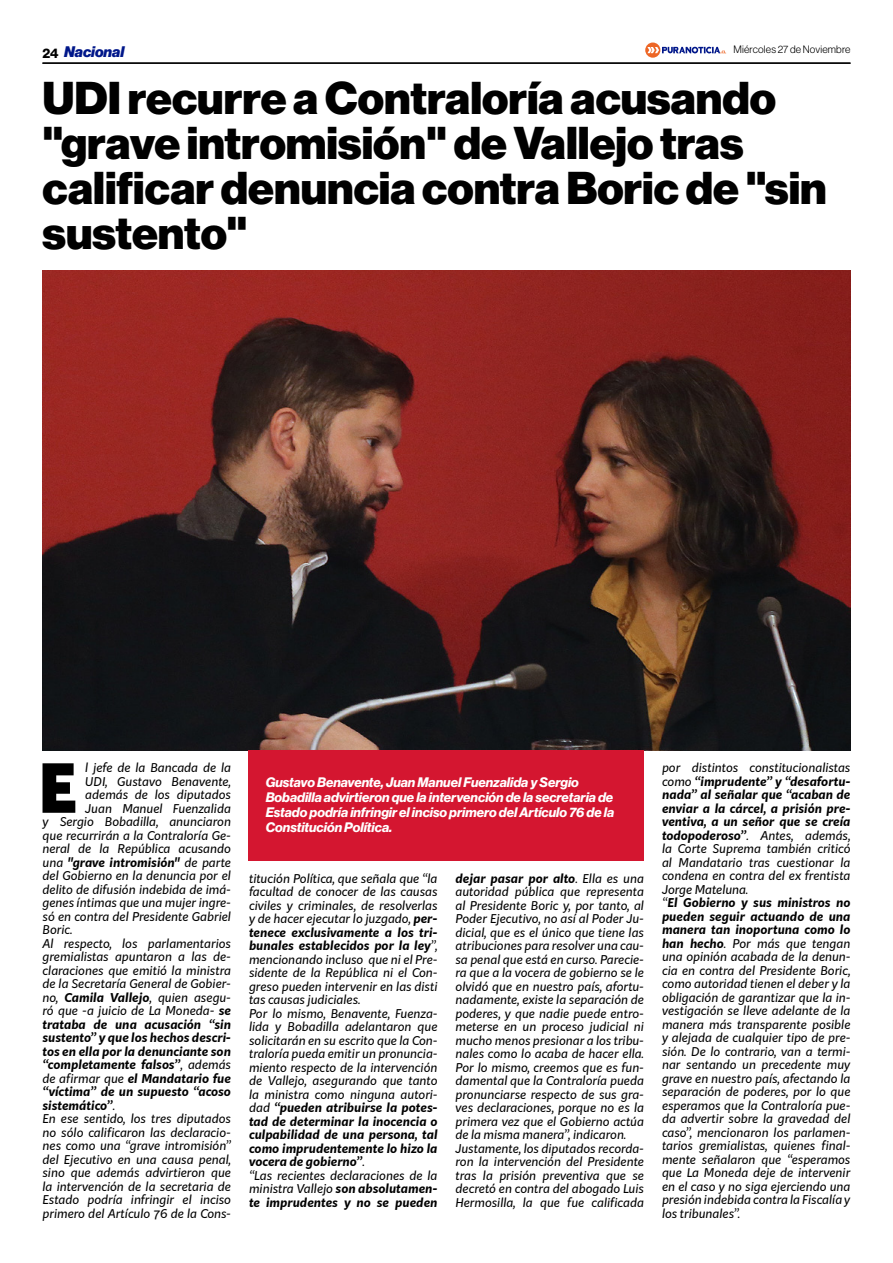
<style>
.page{position:relative;width:893px;height:1263px;background:#fff}
.page>*{position:absolute;margin:0;border:0;box-sizing:border-box;transform-origin:0 0}
.t1{font:900 66.3px "Kit Sans";color:#000}
.t2{font:900 45px/45px "Neue Haas Display";color:#000}
.t3{font:italic 900 15px "Neue Haas Display";color:#00178a}
.t4{font:italic 700 13.5px/15px "Neue Haas Display";color:#fff}
.t5{font:13.5px "N Haas Grotesk DS Pro 75 Bd";color:#000}
.t6{font:italic 12px/13.5px "Kit Sans";color:#000}
.t7{font:italic 700 12px "Kit Sans";color:#000}
.t8{font:10.5px "N Haas Grotesk DS Pro 45 Lt";letter-spacing:.02em;color:#000}
.s1{font-weight:400}
.s2{font-weight:700}
</style>
<div class="page">
<hr style="left:43px;top:63px;width:807px;height:1px;background:#000">
<svg style="left:645px;top:43px;width:81px;height:15px"></svg>
<img style="left:43px;top:270px;width:807px;height:480px">
<div style="left:249px;top:750px;width:395px;height:111px;background:#d41630"></div>
<p class="t3" style="left:64px;top:43px;width:62px">Nacional</p>
<p class="t8" style="left:733px;top:44px;width:119px">Miércoles 27 de Noviembre</p>
<p class="t5" style="left:43px;top:45px;width:18px">24</p>
<h2 class="t2" style="left:43px;top:77px;width:786px">UDI recurre a Contraloría acusando "grave intromisión" de Vallejo tras calificar denuncia contra Boric de "sin sustento"</h2>
<h1 class="t1" style="left:39px;top:728px;width:40px">E</h1>
<p class="t6" style="left:85px;top:760px;width:147px">l jefe de la Bancada de la</p>
<p class="t6" style="left:85px;top:774px;width:147px">UDI, Gustavo Benavente,</p>
<p class="t6" style="left:85px;top:787px;width:147px">además de los diputados</p>
<p class="t6" style="left:85px;top:801px;width:147px">Juan Manuel Fuenzalida</p>
<p class="t6" style="left:43px;top:814px;width:190px">y Sergio Bobadilla, anunciaron</p>
<p class="t6" style="left:43px;top:828px;width:190px">que recurrirán a la Contraloría Ge-</p>
<p class="t6" style="left:43px;top:841px;width:190px">neral de la República acusando</p>
<p class="t7" style="left:43px;top:852px;width:190px"><span class="s1">una</span> "grave intromisión" <span class="s1">de parte</span></p>
<p class="t6" style="left:43px;top:868px;width:190px">del Gobierno en la denuncia por el</p>
<p class="t6" style="left:43px;top:882px;width:190px">delito de difusión indebida de imá-</p>
<p class="t6" style="left:43px;top:895px;width:190px">genes íntimas que una mujer ingre-</p>
<p class="t6" style="left:43px;top:909px;width:190px">só en contra del Presidente Gabriel</p>
<p class="t6" style="left:43px;top:922px;width:32px">Boric.</p>
<p class="t6" style="left:43px;top:936px;width:190px">Al respecto, los parlamentarios</p>
<p class="t6" style="left:43px;top:949px;width:190px">gremialistas apuntaron a las de-</p>
<p class="t6" style="left:43px;top:963px;width:190px">claraciones que emitió la ministra</p>
<p class="t6" style="left:43px;top:976px;width:190px">de la Secretaría General de Gobier-</p>
<p class="t6" style="left:43px;top:990px;width:190px">no, <span class="s2">Camila Vallejo</span>, quien asegu-</p>
<p class="t6" style="left:43px;top:1003px;width:190px">ró que -a juicio de La Moneda- <span class="s2">se</span></p>
<p class="t7" style="left:43px;top:1014px;width:190px">trataba de una acusación “sin</p>
<p class="t7" style="left:43px;top:1027px;width:190px">sustento” y que los hechos descri-</p>
<p class="t7" style="left:43px;top:1041px;width:190px">tos en ella por la denunciante son</p>
<p class="t7" style="left:43px;top:1054px;width:190px">“completamente falsos”<span class="s1">, además</span></p>
<p class="t7" style="left:43px;top:1068px;width:190px"><span class="s1">de afirmar que</span> el Mandatario fue</p>
<p class="t7" style="left:43px;top:1081px;width:190px">“víctima” de un supuesto “acoso</p>
<p class="t7" style="left:43px;top:1095px;width:74px">sistemático”<span class="s1">.</span></p>
<p class="t6" style="left:43px;top:1111px;width:190px">En ese sentido, los tres diputados</p>
<p class="t6" style="left:43px;top:1125px;width:190px">no sólo calificaron las declaracio-</p>
<p class="t6" style="left:43px;top:1138px;width:190px">nes como una “grave intromisión”</p>
<p class="t6" style="left:43px;top:1152px;width:190px">del Ejecutivo en una causa penal,</p>
<p class="t6" style="left:43px;top:1165px;width:190px">sino que además advirtieron que</p>
<p class="t6" style="left:43px;top:1179px;width:190px">la intervención de la secretaria de</p>
<p class="t6" style="left:43px;top:1192px;width:190px">Estado podría infringir el inciso</p>
<p class="t6" style="left:43px;top:1206px;width:190px">primero del Artículo 76 de la Cons-</p>
<p class="t4" style="left:266px;top:775px;width:350px">Gustavo Benavente, Juan Manuel Fuenzalida y Sergio Bobadilla advirtieron que la intervención de la secretaria de Estado podría infringir el inciso primero del Artículo 76 de la Constitución Política.</p>
<p class="t6" style="left:249px;top:871px;width:190px">titución Política, que señala que “la facultad de conocer de las causas civiles y criminales, de resolverlas y de hacer ejecutar lo juzgado, <span class="s2">per&shy;tenece exclusivamente a los tri&shy;bunales establecidos por la ley</span>”, mencionando incluso que ni el Pre&shy;sidente de la República ni el Con&shy;greso pueden intervenir en las disti tas causas judiciales.<br>Por lo mismo, Benavente, Fuenza&shy;lida y Bobadilla adelantaron que solicitarán en su escrito que la Con&shy;traloría pueda emitir un pronuncia&shy;miento respecto de la intervención de Vallejo, asegurando que tanto la ministra como ninguna autori&shy;dad <span class="s2">“pueden atribuirse la potes&shy;tad de determinar la inocencia o culpabilidad de una persona, tal como imprudentemente lo hizo la vocera de gobierno”</span>.<br>“Las recientes declaraciones de la ministra Vallejo <span class="s2">son absolutamen&shy;te imprudentes y no se pueden</span></p>
<p class="t6" style="left:455px;top:871px;width:190px"><span class="s2">dejar pasar por alto</span>. Ella es una autoridad pública que representa al Presidente Boric y, por tanto, al Poder Ejecutivo, no así al Poder Ju&shy;dicial, que es el único que tiene las atribuciones para resolver una cau&shy;sa penal que está en curso. Parecie&shy;ra que a la vocera de gobierno se le olvidó que en nuestro país, afortu&shy;nadamente, existe la separación de poderes, y que nadie puede entro&shy;meterse en un proceso judicial ni mucho menos presionar a los tribu&shy;nales como lo acaba de hacer ella.<br>Por lo mismo, creemos que es fun&shy;damental que la Contraloría pueda pronunciarse respecto de sus gra&shy;ves declaraciones, porque no es la primera vez que el Gobierno actúa de la misma manera”, indicaron.<br>Justamente, los diputados recorda&shy;ron la intervención del Presidente tras la prisión preventiva que se decretó en contra del abogado Luis Hermosilla, la que fue calificada</p>
<p class="t6" style="left:662px;top:760px;width:190px">por distintos constitucionalistas como <span class="s2">“imprudente” y “desafortu&shy;nada” al señalar que “acaban de enviar a la cárcel, a prisión pre&shy;ventiva, a un señor que se creía todopoderoso”</span>. Antes, además, la Corte Suprema también criticó al Mandatario tras cuestionar la condena en contra del ex frentista<br>Jorge Mateluna.<br>“<span class="s2">El Gobierno y sus ministros no pueden seguir actuando de una manera tan inoportuna como lo han hecho</span>. Por más que tengan una opinión acabada de la denun&shy;cia en contra del Presidente Boric, como autoridad tienen el deber y la obligación de garantizar que la in&shy;vestigación se lleve adelante de la manera más transparente posible y alejada de cualquier tipo de pre&shy;sión. De lo contrario, van a termi&shy;nar sentando un precedente muy grave en nuestro país, afectando la separación de poderes, por lo que esperamos que la Contraloría pue&shy;da advertir sobre la gravedad del caso”, mencionaron los parlamen&shy;tarios gremialistas, quienes final&shy;mente señalaron que “esperamos que La Moneda deje de intervenir en el caso y no siga ejerciendo una presión indebida contra la Fiscalía y los tribunales”.</p>
</div>
